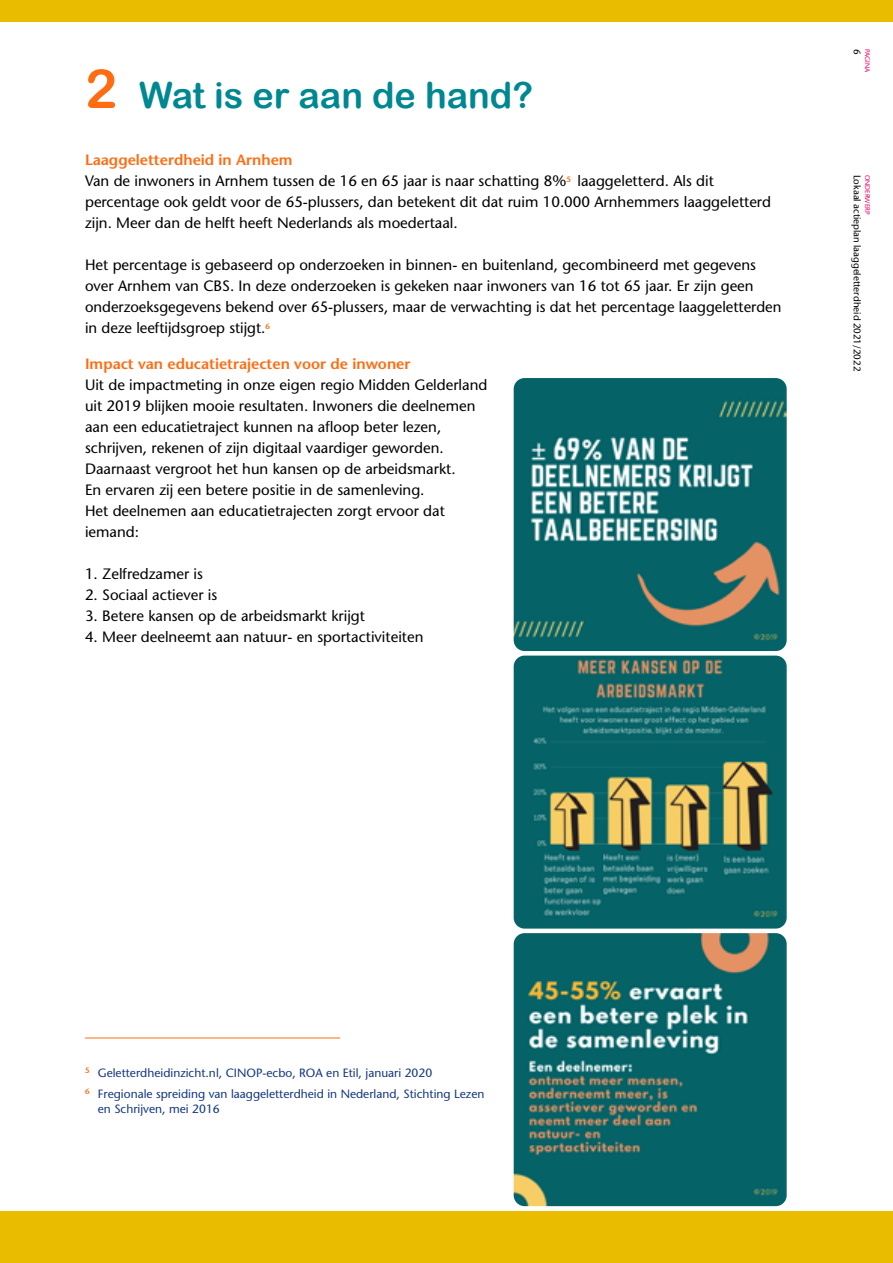
<style>
.page{position:relative;width:893px;height:1263px;background:#fff}
.page>*{position:absolute;margin:0;border:0;box-sizing:border-box;transform-origin:0 0}
.t1{font:36px "Arial Rounded MT Bold";color:#008892}
.t2{font:15px/21px "Stone Sans";color:#000}
.t3{font:600 15px "Stone Sans";color:#ff6c11}
.t4{font:12px "Stone Sans";color:#14387f}
.Normaal{font:9.75px "Stone Sans";color:#000}
.Normaal-2{font:6.75px "Stone Sans";color:#e60064}
.s1{font-size:54px;color:#ff6c11}
</style>
<div class="page">
<div style="left:0;top:0;width:893px;height:21px;background:#eabc00"></div>
<div style="left:0;top:1212px;width:893px;height:51px;background:#eabc00"></div>
<img style="left:514px;top:378px;width:273px;height:273px">
<img style="left:514px;top:656px;width:273px;height:272px">
<img style="left:514px;top:933px;width:273px;height:273px">
<hr style="left:85px;top:1037px;width:255px;height:1px;background:#ff6c11">
<p class="t1" style="left:85px;top:74px;width:449px"><span class="s1">2</span> Wat is er aan de hand?</p>
<p class="t3" style="left:85px;top:151px;width:209px">Laaggeletterdheid in Arnhem</p>
<p class="t2" style="left:85px;top:170px;width:630px">Van de inwoners in Arnhem tussen de 16 en 65 jaar is naar schatting 8%<sup>5</sup> laaggeletterd. Als dit</p>
<p class="t2" style="left:85px;top:191px;width:687px">percentage ook geldt voor de 65-plussers, dan betekent dit dat ruim 10.000 Arnhemmers laaggeletterd zijn. Meer dan de helft heeft Nederlands als moedertaal.</p>
<p class="t2" style="left:85px;top:254px;width:673px">Het percentage is gebaseerd op onderzoeken in binnen- en buitenland, gecombineerd met gegevens over Arnhem van CBS. In deze onderzoeken is gekeken naar inwoners van 16 tot 65 jaar. Er zijn geen</p>
<p class="t2" style="left:85px;top:296px;width:698px">onderzoeksgegevens bekend over 65-plussers, maar de verwachting is dat het percentage laaggeletterden in deze leeftijdsgroep stijgt.<sup>6</sup></p>
<p class="t3" style="left:85px;top:355px;width:327px">Impact van educatietrajecten voor de inwoner</p>
<p class="t2" style="left:85px;top:374px;width:404px">Uit de impactmeting in onze eigen regio Midden Gelderland</p>
<p class="t2" style="left:85px;top:395px;width:392px">uit 2019 blijken mooie resultaten. Inwoners die deelnemen</p>
<p class="t2" style="left:85px;top:416px;width:358px">aan een educatietraject kunnen na afloop beter lezen,</p>
<p class="t2" style="left:85px;top:437px;width:360px">schrijven, rekenen of zijn digitaal vaardiger geworden.</p>
<p class="t2" style="left:85px;top:458px;width:372px">Daarnaast vergroot het hun kansen op de arbeidsmarkt.</p>
<p class="t2" style="left:85px;top:479px;width:341px">En ervaren zij een betere positie in de samenleving.</p>
<p class="t2" style="left:85px;top:500px;width:361px">Het deelnemen aan educatietrajecten zorgt ervoor dat</p>
<p class="t2" style="left:85px;top:521px;width:56px">iemand:</p>
<p class="t2" style="left:85px;top:563px;width:119px">1. Zelfredzamer is</p>
<p class="t2" style="left:85px;top:584px;width:134px">2. Sociaal actiever is</p>
<p class="t2" style="left:85px;top:605px;width:281px">3. Betere kansen op de arbeidsmarkt krijgt</p>
<p class="t2" style="left:85px;top:626px;width:340px">4. Meer deelneemt aan natuur- en sportactiviteiten</p>
<p class="Normaal" style="left:863px;top:49px;width:7px;rotate:90deg">6</p>
<p class="Normaal-2" style="left:871px;top:49px;width:25px;rotate:90deg">PAGINA</p>
<p class="Normaal" style="left:863px;top:175px;width:198px;rotate:90deg">Lokaal actieplan laaggeletterdheid 2021/2022</p>
<p class="Normaal-2" style="left:871px;top:175px;width:41px;rotate:90deg">ONDERWERP</p>
<p class="t4" style="left:85px;top:1066px;width:349px"><sup>5</sup> Geletterdheidinzicht.nl, CINOP-ecbo, ROA en Etil, januari 2020</p>
<p class="t4" style="left:85px;top:1087px;width:401px"><sup>6</sup> Fregionale spreiding van laaggeletterdheid in Nederland, Stichting Lezen</p>
<p class="t4" style="left:98px;top:1102px;width:124px">en Schrijven, mei 2016</p>
</div>
